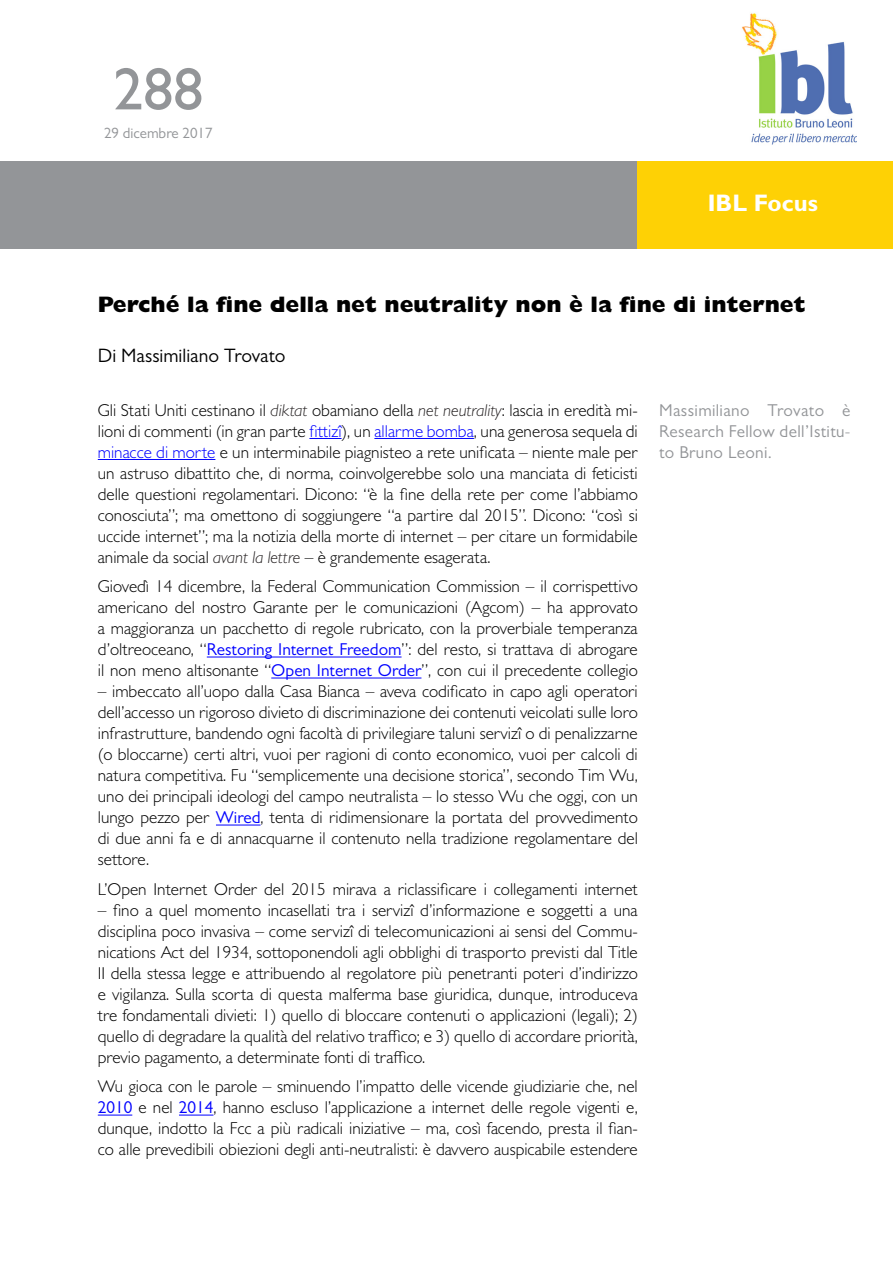
<style>
.page{position:relative;width:893px;height:1263px;background:#fff}
.page>*{position:absolute;margin:0;border:0;box-sizing:border-box;transform-origin:0 0}
.t1{font:500 60px "Gill Sans MT Pro";color:#939598}
.t2{font:700 24px "Gill Sans MT Pro";color:#fff}
.t3{font:800 22.5px "Gill Sans MT Pro";color:#000}
.t4{font:19.5px "Gill Sans MT Pro";color:#000}
.Body{font:300 17.25px/21px "Gill Sans MT Pro";color:#000;text-align:justify}
.t5{font:17.25px/21px "Gill Sans MT Pro";letter-spacing:.02em;color:#939598;text-align:justify}
.t6{font:15px "Gill Sans MT Pro";color:#939598}
.s1{font-style:italic;color:#231f20}
.s2{color:#00f}
.s3{font-weight:400;color:#00f}
</style>
<div class="page">
<div style="left:0;top:161px;width:714px;height:87px;background:#939598"></div>
<div style="left:638px;top:161px;width:255px;height:87px;background:#fed105"></div>
<img style="left:742px;top:13px;width:114px;height:132px">
<hr style="left:309px;top:438px;width:33px;height:1px;background:#00f">
<hr style="left:374px;top:438px;width:100px;height:1px;background:#00f">
<hr style="left:98px;top:459px;width:117px;height:1px;background:#00f">
<hr style="left:207px;top:656px;width:195px;height:1px;background:#00f">
<hr style="left:271px;top:677px;width:150px;height:1px;background:#00f">
<hr style="left:216px;top:824px;width:45px;height:1px;background:#00f">
<hr style="left:98px;top:1115px;width:34px;height:1px;background:#00f">
<hr style="left:179px;top:1115px;width:34px;height:1px;background:#00f">
<h1 class="t1" style="left:113px;top:54px;width:91px">288</h1>
<p class="t6" style="left:104px;top:124px;width:110px">29 dicembre 2017</p>
<h2 class="t2" style="left:708px;top:188px;width:112px">IBL Focus</h2>
<h3 class="t3" style="left:98px;top:291px;width:709px">Perché la fine della net neutrality non è la fine di internet</h3>
<p class="t4" style="left:98px;top:344px;width:189px">Di Massimiliano Trovato</p>
<p class="Body" style="left:98px;top:399px;width:542px">Gli Stati Uniti cestinano il <span class="s1">diktat</span> obamiano della <span class="s1">net neutrality</span>: lascia in eredità mi&shy;lioni di commenti (in gran parte <span class="s2">fittizî</span>), un <span class="s2">allarme bomba</span>, una generosa sequela di <span class="s2">minacce di morte</span> e un interminabile piagnisteo a rete unificata – niente male per un astruso dibattito che, di norma, coinvolgerebbe solo una manciata di feticisti delle questioni regolamentari. Dicono: “è la fine della rete per come l’abbiamo conosciuta”; ma omettono di soggiungere “a partire dal 2015”. Dicono: “così si uccide internet”; ma la notizia della morte di internet – per citare un formidabile animale da social <span class="s1">avant la lettre</span> – è grandemente esagerata.</p>
<p class="Body" style="left:98px;top:576px;width:542px">Giovedì 14 dicembre, la Federal Communication Commission – il corrispettivo americano del nostro Garante per le comunicazioni (Agcom) – ha approvato a maggioranza un pacchetto di regole rubricato, con la proverbiale temperanza d’oltreoceano, “<span class="s3">Restoring Internet Freedom</span>”: del resto, si trattava di abrogare il non meno altisonante “<span class="s3">Open Internet Order</span>”, con cui il precedente collegio</p>
<p class="Body" style="left:98px;top:681px;width:542px">– imbeccato all’uopo dalla Casa Bianca – aveva codificato in capo agli operatori dell’accesso un rigoroso divieto di discriminazione dei contenuti veicolati sulle loro infrastrutture, bandendo ogni facoltà di privilegiare taluni servizî o di penalizzarne (o bloccarne) certi altri, vuoi per ragioni di conto economico, vuoi per calcoli di natura competitiva. Fu “semplicemente una decisione storica”, secondo Tim Wu, uno dei principali ideologi del campo neutralista – lo stesso Wu che oggi, con un lungo pezzo per <span class="s3">Wired</span>, tenta di ridimensionare la portata del provvedimento di due anni fa e di annacquarne il contenuto nella tradizione regolamentare del settore.</p>
<p class="Body" style="left:98px;top:878px;width:542px">L’Open Internet Order del 2015 mirava a riclassificare i collegamenti internet</p>
<p class="Body" style="left:98px;top:899px;width:542px">– fino a quel momento incasellati tra i servizî d’informazione e soggetti a una disciplina poco invasiva – come servizî di telecomunicazioni ai sensi del Commu&shy;nications Act del 1934, sottoponendoli agli obblighi di trasporto previsti dal Title II della stessa legge e attribuendo al regolatore più penetranti poteri d’indirizzo e vigilanza. Sulla scorta di questa malferma base giuridica, dunque, introduceva tre fondamentali divieti: 1) quello di bloccare contenuti o applicazioni (legali); 2) quello di degradare la qualità del relativo traffico; e 3) quello di accordare priorità, previo pagamento, a determinate fonti di traffico.</p>
<p class="Body" style="left:98px;top:1076px;width:542px">Wu gioca con le parole – sminuendo l’impatto delle vicende giudiziarie che, nel <span class="s3">2010</span> e nel <span class="s3">2014</span>, hanno escluso l’applicazione a internet delle regole vigenti e, dunque, indotto la Fcc a più radicali iniziative – ma, così facendo, presta il fian&shy;co alle prevedibili obiezioni degli anti-neutralisti: è davvero auspicabile estendere</p>
<p class="t5" style="left:659px;top:399px;width:193px">Massimiliano Trovato è Research Fellow dell’Istitu&shy;to Bruno Leoni.</p>
</div>
